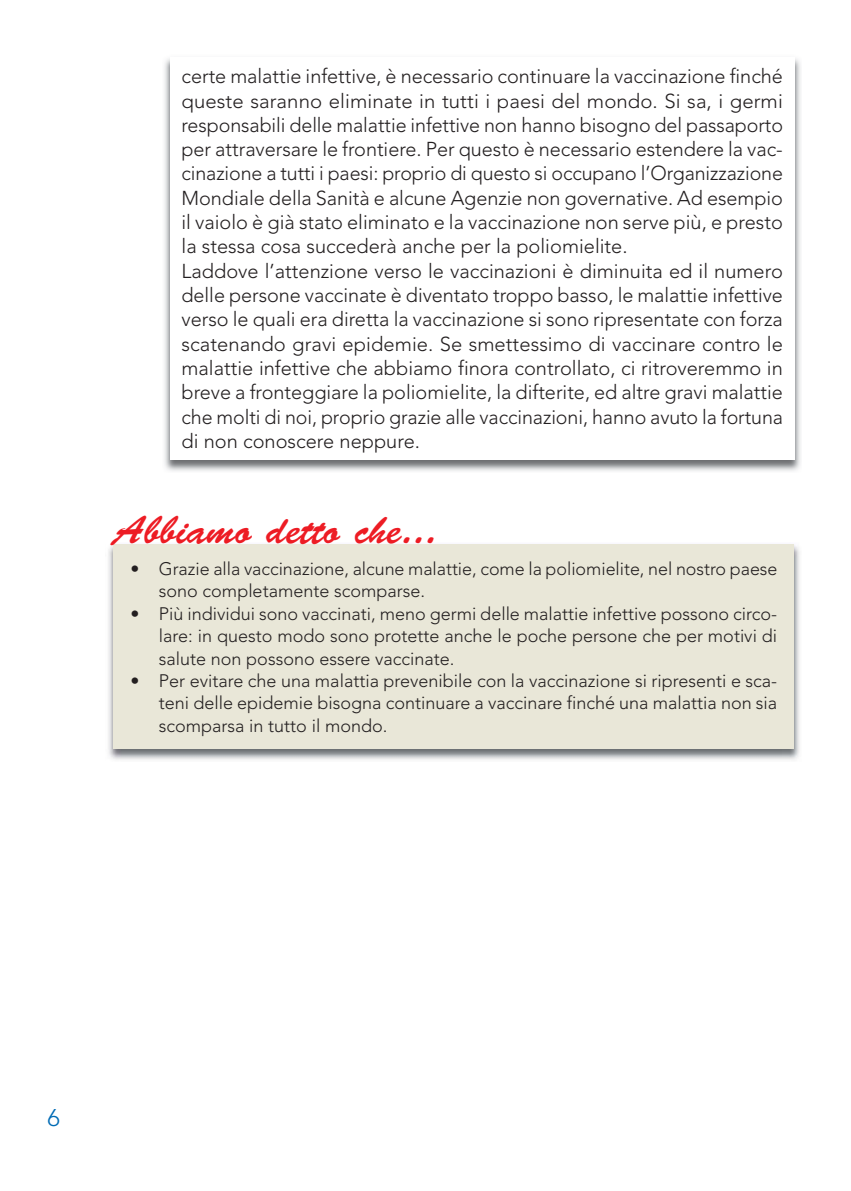
<style>
.page{position:relative;width:851px;height:1191px;background:#fff}
.page>*{position:absolute;margin:0;border:0;box-sizing:border-box;transform-origin:0 0}
.t1{font:40px "Brush Script Std";color:#ed1c24}
.t2{font:300 24px "Avenir LT Std";color:#006bb5}
.t3{font:300 20px/24.4px "Avenir LT Std";color:#231f20}
.t4{font:300 18px/22.4px "Avenir LT Std";color:#231f20;text-align:justify}
</style>
<div class="page">
<img style="left:164px;top:58px;width:637px;height:413px">
<div style="left:170px;top:57px;width:624px;height:402px;background:#fff"></div>
<img style="left:108px;top:545px;width:692px;height:215px">
<div style="left:113px;top:544px;width:681px;height:204px;background:#e9e7d8"></div>
<p class="t3" style="left:181px;top:66px;width:603px">certe malattie infettive, è necessario continuare la vaccinazione finché queste saranno eliminate in tutti i paesi del mondo. Si sa, i germi responsabili delle malattie infettive non hanno bisogno del passaporto per attraversare le frontiere. Per questo è necessario estendere la vac&shy;cinazione a tutti i paesi: proprio di questo si occupano l’Organizzazione Mondiale della Sanità e alcune Agenzie non governative. Ad esempio il vaiolo è già stato eliminato e la vaccinazione non serve più, e presto la stessa cosa succederà anche per la poliomielite.<br>Laddove l’attenzione verso le vaccinazioni è diminuita ed il numero delle persone vaccinate è diventato troppo basso, le malattie infettive verso le quali era diretta la vaccinazione si sono ripresentate con forza scatenando gravi epidemie. Se smettessimo di vaccinare contro le malattie infettive che abbiamo finora controllato, ci ritroveremmo in breve a fronteggiare la poliomielite, la difterite, ed altre gravi malattie che molti di noi, proprio grazie alle vaccinazioni, hanno avuto la fortuna di non conoscere neppure.</p>
<h1 class="t1" style="left:113px;top:506px;width:325px">Abbiamo detto che...</h1>
<p class="t4" style="left:159px;top:559px;width:620px;text-indent:-28px">• Grazie alla vaccinazione, alcune malattie, come la poliomielite, nel nostro paese sono completamente scomparse.</p>
<p class="t4" style="left:159px;top:604px;width:619px;text-indent:-28px">• Più individui sono vaccinati, meno germi delle malattie infettive possono circo&shy;lare: in questo modo sono protette anche le poche persone che per motivi di salute non possono essere vaccinate.</p>
<p class="t4" style="left:159px;top:671px;width:619px;text-indent:-28px">• Per evitare che una malattia prevenibile con la vaccinazione si ripresenti e sca&shy;teni delle epidemie bisogna continuare a vaccinare finché una malattia non sia scomparsa in tutto il mondo.</p>
<p class="t2" style="left:47px;top:1107px;width:14px">6</p>
</div>
